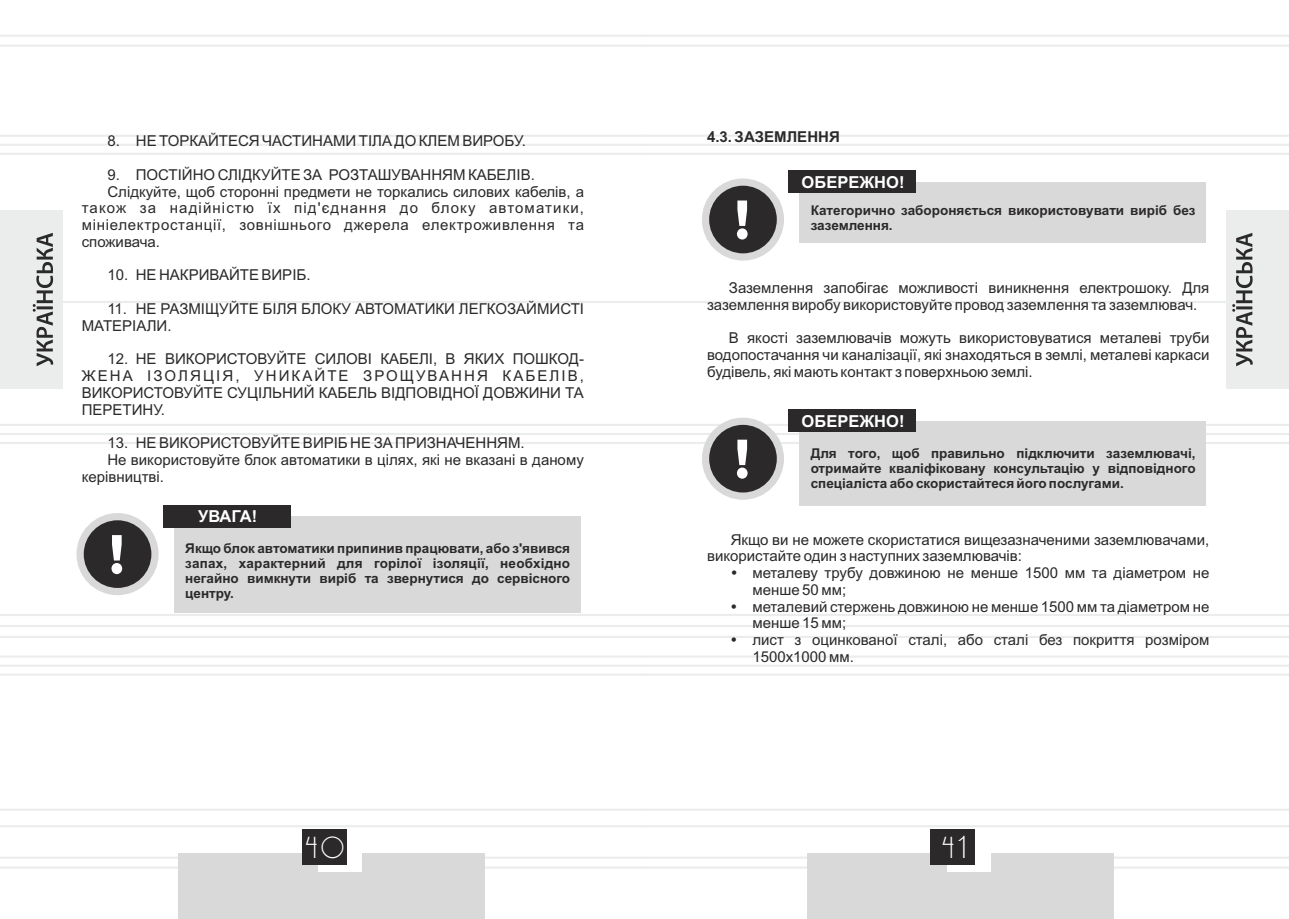
<style>
.page{position:relative;width:1289px;height:919px;background:#fff}
.page>*{position:absolute;margin:0;border:0;box-sizing:border-box;transform-origin:0 0}
.t1{font:26.25px "DS Standart Cyr";color:#fff}
.t2{font:700 16.5px "Arial";color:#fff}
.t3{font:15px/16.8px "Arial";color:#2b2929}
.t4{font:15px "Arial";letter-spacing:.045em;color:#2b2929}
.t5{font:15px "Arial";letter-spacing:.075em;color:#2b2929}
.t6{font:700 15px "Arial";color:#2b2929}
.t7{font:700 13.5px/15.1px "Arial";color:#2b2929;text-align:justify}
</style>
<div class="page">
<hr style="left:0;top:135px;width:644px;height:2px;background:#ebeded">
<hr style="left:0;top:153px;width:644px;height:2px;background:#ebeded">
<hr style="left:0;top:424px;width:644px;height:2px;background:#ebeded">
<hr style="left:0;top:614px;width:644px;height:2px;background:#ebeded">
<hr style="left:0;top:635px;width:644px;height:3px;background:#ebeded">
<hr style="left:0;top:655px;width:644px;height:2px;background:#ebeded">
<hr style="left:0;top:673px;width:644px;height:2px;background:#ebeded">
<hr style="left:0;top:856px;width:644px;height:2px;background:#ebeded">
<hr style="left:0;top:866px;width:644px;height:2px;background:#ebeded">
<hr style="left:0;top:35px;width:644px;height:2px;background:#ebeded">
<hr style="left:0;top:45px;width:644px;height:2px;background:#ebeded">
<hr style="left:0;top:808px;width:644px;height:2px;background:#ebeded">
<hr style="left:0;top:825px;width:644px;height:2px;background:#ebeded">
<hr style="left:0;top:301px;width:644px;height:2px;background:#ebeded">
<div style="left:178px;top:853px;width:307px;height:65px;background:#d9d9d9"></div>
<div style="left:318px;top:832px;width:44px;height:39px;background:#fff"></div>
<div style="left:301px;top:829px;width:45px;height:36px;background:#2b2929"></div>
<hr style="left:644px;top:135px;width:644px;height:2px;background:#ebeded">
<hr style="left:0;top:144px;width:1288px;height:2px;background:#ebeded">
<hr style="left:644px;top:153px;width:644px;height:2px;background:#ebeded">
<hr style="left:644px;top:424px;width:644px;height:2px;background:#ebeded">
<hr style="left:644px;top:614px;width:644px;height:2px;background:#ebeded">
<hr style="left:0;top:625px;width:1288px;height:2px;background:#ebeded">
<hr style="left:644px;top:635px;width:644px;height:3px;background:#ebeded">
<hr style="left:644px;top:655px;width:644px;height:2px;background:#ebeded">
<hr style="left:0;top:664px;width:1288px;height:3px;background:#f0f2f2">
<hr style="left:644px;top:673px;width:644px;height:2px;background:#ebeded">
<hr style="left:644px;top:856px;width:644px;height:2px;background:#ebeded">
<hr style="left:644px;top:866px;width:644px;height:2px;background:#ebeded">
<hr style="left:644px;top:35px;width:644px;height:2px;background:#ebeded">
<hr style="left:644px;top:45px;width:644px;height:2px;background:#ebeded">
<hr style="left:644px;top:808px;width:644px;height:2px;background:#ebeded">
<hr style="left:644px;top:825px;width:644px;height:2px;background:#ebeded">
<hr style="left:644px;top:301px;width:644px;height:2px;background:#ebeded">
<div style="left:807px;top:853px;width:306px;height:65px;background:#d9d9d9"></div>
<div style="left:946px;top:832px;width:44px;height:39px;background:#fff"></div>
<div style="left:930px;top:829px;width:45px;height:36px;background:#2b2929"></div>
<div style="left:0;top:210px;width:62px;height:179px;background:#ebeded"></div>
<svg style="left:33px;top:233px;width:20px;height:133px"></svg>
<div style="left:1226px;top:210px;width:62px;height:179px;background:#ebeded"></div>
<svg style="left:1232px;top:233px;width:20px;height:133px"></svg>
<div style="left:76px;top:513px;width:83px;height:82px;border:14px solid #d9d9d9;border-radius:50%"></div>
<div style="left:84px;top:520px;width:67px;height:68px;background:#2b2929;border-radius:50%"></div>
<svg style="left:111px;top:535px;width:11px;height:39px"></svg>
<div style="left:174px;top:516px;width:406px;height:97px;background:#d9d9d9"></div>
<div style="left:163px;top:505px;width:128px;height:22px;background:#2b2929"></div>
<div style="left:702px;top:178px;width:82px;height:82px;border:14px solid #d9d9d9;border-radius:50%"></div>
<div style="left:709px;top:186px;width:67px;height:67px;background:#2b2929;border-radius:50%"></div>
<svg style="left:737px;top:200px;width:10px;height:39px"></svg>
<div style="left:799px;top:182px;width:406px;height:61px;background:#d9d9d9"></div>
<div style="left:788px;top:170px;width:128px;height:23px;background:#2b2929"></div>
<div style="left:702px;top:417px;width:82px;height:82px;border:14px solid #d9d9d9;border-radius:50%"></div>
<div style="left:709px;top:425px;width:67px;height:67px;background:#2b2929;border-radius:50%"></div>
<svg style="left:0;top:432px;width:1288px;height:46px"></svg>
<div style="left:799px;top:421px;width:406px;height:85px;background:#d9d9d9"></div>
<div style="left:788px;top:409px;width:128px;height:23px;background:#2b2929"></div>
<p class="t3" style="left:107px;top:134px;width:420px">8. НЕ ТОРКАЙТЕСЯ ЧАСТИНАМИ ТІЛА ДО КЛЕМ ВИРОБУ.</p>
<p class="t3" style="left:107px;top:167px;width:429px">9. ПОСТІЙНО СЛІДКУЙТЕ ЗА РОЗТАШУВАННЯМ КАБЕЛІВ.</p>
<p class="t3" style="left:107px;top:184px;width:478px">Слідкуйте, щоб сторонні предмети не торкались силових кабелів, а</p>
<p class="t5" style="left:82px;top:202px;width:503px">також за надійністю їх під'єднання до блоку автоматики,</p>
<p class="t4" style="left:82px;top:219px;width:503px">мініелектростанції, зовнішнього джерела електроживлення та</p>
<p class="t3" style="left:82px;top:234px;width:80px">споживача.</p>
<p class="t3" style="left:107px;top:268px;width:205px">10. НЕ НАКРИВАЙТЕ ВИРІБ.</p>
<p class="t3" style="left:82px;top:301px;width:503px;text-indent:26px">11. НЕ РАЗМІЩУЙТЕ БІЛЯ БЛОКУ АВТОМАТИКИ ЛЕГКОЗАЙМИСТІ<br>МАТЕРІАЛИ.</p>
<p class="t3" style="left:82px;top:352px;width:503px;text-align:justify;text-indent:26px">12. НЕ ВИКОРИСТОВУЙТЕ СИЛОВІ КАБЕЛІ, В ЯКИХ ПОШКОД-ЖЕНА ІЗОЛЯЦІЯ, УНИКАЙТЕ ЗРОЩУВАННЯ КАБЕЛІВ, ВИКОРИСТОВУЙТЕ СУЦІЛЬНИЙ КАБЕЛЬ ВІДПОВІДНОЇ ДОВЖИНИ ТА ПЕРЕТИНУ.</p>
<p class="t3" style="left:107px;top:435px;width:419px">13. НЕ ВИКОРИСТОВУЙТЕ ВИРІБ НЕ ЗА ПРИЗНАЧЕННЯМ.</p>
<p class="t3" style="left:107px;top:452px;width:478px">Не використовуйте блок автоматики в цілях, які не вказані в даному</p>
<p class="t3" style="left:82px;top:469px;width:84px">керівництві.</p>
<p class="t2" style="left:198px;top:510px;width:60px">УВАГА!</p>
<p class="t7" style="left:185px;top:542px;width:386px">Якщо блок автоматики припинив працювати, або з'явився запах, характерний для горілої ізоляції, необхідно негайно вимкнути виріб та звернутися до сервісного центру.</p>
<p class="t6" style="left:707px;top:131px;width:134px">4.3. ЗАЗЕМЛЕННЯ</p>
<p class="t2" style="left:801px;top:176px;width:104px">ОБЕРЕЖНО!</p>
<p class="t7" style="left:810px;top:204px;width:386px">Категорично забороняється використовувати виріб без заземлення.</p>
<p class="t3" style="left:707px;top:281px;width:504px;text-indent:22px">Заземлення запобігає можливості виникнення електрошоку. Для заземлення виробу використовуйте провод заземлення та заземлювач.</p>
<p class="t3" style="left:707px;top:331px;width:504px;text-align:justify;text-indent:22px">В якості заземлювачів можуть використовуватися металеві труби водопостачання чи каналізації, які знаходяться в землі, металеві каркаси будівель, які мають контакт з поверхньою землі.</p>
<p class="t2" style="left:801px;top:415px;width:104px">ОБЕРЕЖНО!</p>
<p class="t7" style="left:810px;top:447px;width:386px">Для того, щоб правильно підключити заземлювачі, отримайте кваліфіковану консультацію у відповідного спеціаліста або скористайтеся його послугами.</p>
<p class="t3" style="left:707px;top:532px;width:504px;text-indent:24px">Якщо ви не можете скористатися вищезазначеними заземлювачами, використайте один з наступних заземлювачів:</p>
<p class="t3" style="left:752px;top:565px;width:458px">металеву трубу довжиною не менше 1500 мм та діаметром не менше 50 мм;<br>металевий стержень довжиною не менше 1500 мм та діаметром не менше 15 мм;<br>лист з оцинкованої сталі, або сталі без покриття розміром 1500х1000 мм.</p>
<h1 class="t1" style="left:305px;top:836px;width:40px">40</h1>
<h1 class="t1" style="left:942px;top:836px;width:25px">41</h1>
</div>
